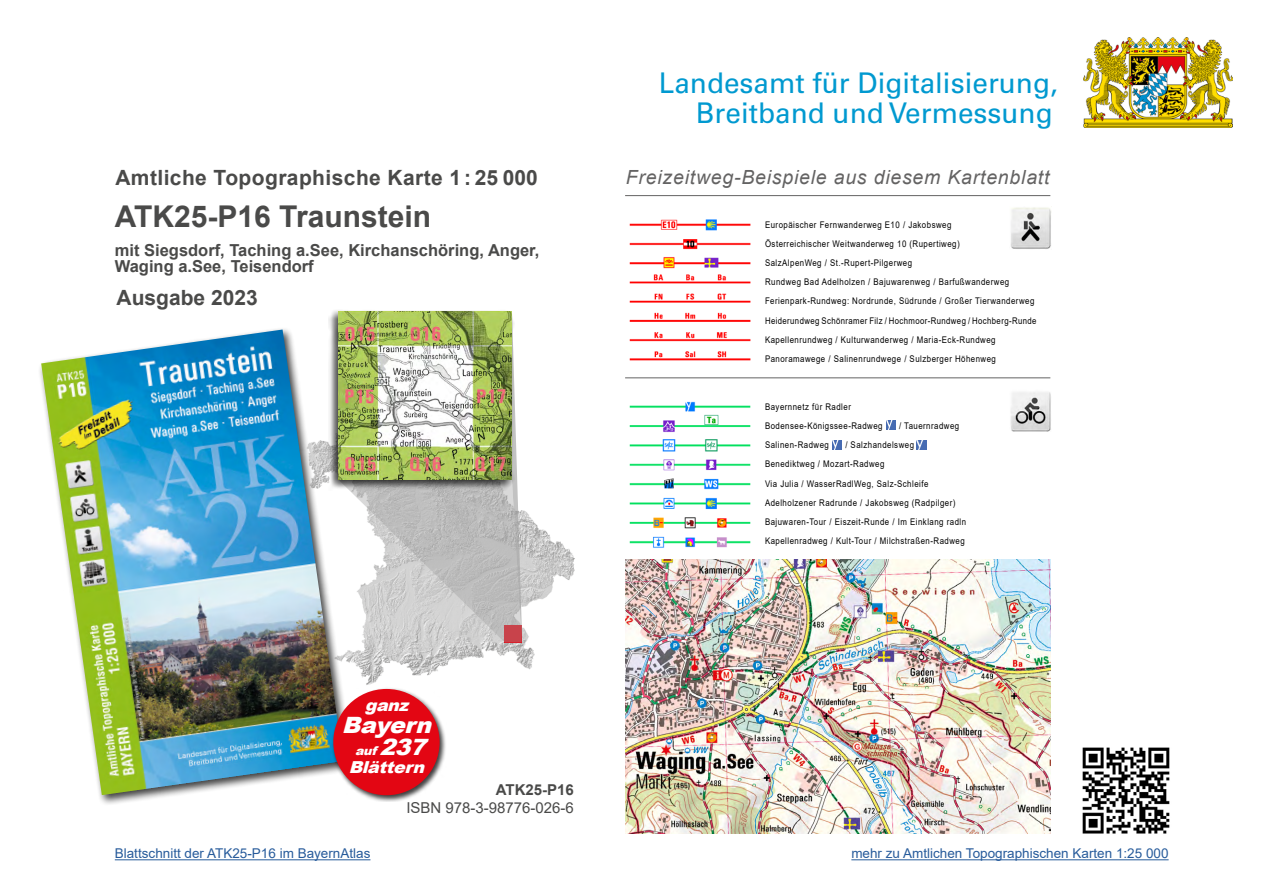
<style>
.page{position:relative;width:1263px;height:893px;background:#fff}
.page>*{position:absolute;margin:0;border:0;box-sizing:border-box;transform-origin:0 0}
.t1{font:700 30px "Arial";color:#4a4a49}
.t2{font:28.5px/30px "Univers";color:#0099d0;text-align:right}
.t3{font:italic 900 22.5px "Arial";color:#fff;scale:1.05 1}
.t4{font:700 21px "Arial";letter-spacing:.02em;color:#4a4a49}
.t5{font:700 21px "Arial";color:#4a4a49}
.t6{font:italic 19.5px "Arial";letter-spacing:.04em;color:#646363}
.t7{font:700 16.5px/16.5px "Arial";color:#4a4a49}
.t8{font:italic 900 16.5px "Arial";color:#fff;scale:1.05 1}
.t9{font:15px "Arial";color:#4a4a49}
.t10{font:700 15px "Arial";color:#4a4a49}
.t11{font:13.5px "Arial";color:#275b9b}
.t12{font:italic 900 12px "Arial";color:#fff;scale:1.05 1}
.t13{font:9.15px/19.2px "Arial";letter-spacing:.06em;color:#000;scale:.86 1}
.s1{font-size:22.5px}
</style>
<div class="page">
<img style="left:354px;top:510px;width:221px;height:175px">
<svg style="left:354px;top:383px;width:168px;height:259px;background:#cac8c8"></svg>
<hr style="left:625px;top:195px;width:425px;height:1px;background:#646363">
<hr style="left:625px;top:377px;width:425px;height:1px;background:#646363">
<div style="left:38px;top:326px;width:316px;height:480px;background:#000;opacity:.75"></div>
<img style="left:41px;top:330px;width:302px;height:465px">
<div style="left:328px;top:309px;width:186px;height:182px;background:#000;opacity:.75"></div>
<img style="left:339px;top:311px;width:173px;height:169px">
<img style="left:625px;top:559px;width:425px;height:274px">
<hr style="left:115px;top:859px;width:255px;height:1px;background:#275b9b">
<svg style="left:832px;top:440px;width:9px;height:9px"></svg>
<svg style="left:917px;top:440px;width:9px;height:9px"></svg>
<svg style="left:886px;top:421px;width:9px;height:9px"></svg>
<img style="left:629px;top:219px;width:122px;height:142px">
<img style="left:629px;top:401px;width:122px;height:147px">
<img style="left:1082px;top:747px;width:88px;height:87px">
<hr style="left:851px;top:859px;width:317px;height:1px;background:#275b9b">
<img style="left:1010px;top:207px;width:41px;height:42px">
<img style="left:1010px;top:392px;width:41px;height:40px">
<img style="left:1083px;top:38px;width:149px;height:89px">
<div style="left:331px;top:686px;width:115px;height:116px;background:#000;opacity:.75"></div>
<div style="left:333px;top:689px;width:107px;height:106px;background:#e30613;border-radius:50%"></div>
<h3 class="t4" style="left:115px;top:163px;width:424px">Amtliche Topographische Karte 1 : 25 000</h3>
<h1 class="t1" style="left:115px;top:195px;width:318px">ATK25-P16 Traunstein</h1>
<h3 class="t7" style="left:115px;top:242px;width:426px">mit Siegsdorf, Taching a.See, Kirchanschöring, Anger,<br>Waging a.See, Teisendorf</h3>
<h3 class="t5" style="left:117px;top:282px;width:143px">Ausgabe 2023</h3>
<h2 class="t2" style="left:659px;top:68px;width:400px">Landesamt für Digitalisierung,<br>Breitband und Vermessung</h2>
<h3 class="t6" style="left:626px;top:165px;width:425px">Freizeitweg-Beispiele aus diesem Kartenblatt</h3>
<p class="t13" style="left:765px;top:215px;width:317px">Europäischer Fernwanderweg E10 / Jakobsweg<br>Österreichischer Weitwanderweg 10 (Rupertiweg)<br>SalzAlpenWeg / St.-Rupert-Pilgerweg<br>Rundweg Bad Adelholzen / Bajuwarenweg / Barfußwanderweg Ferienpark-Rundweg: Nordrunde, Südrunde / Großer Tierwanderweg Heiderundweg Schönramer Filz / Hochmoor-Rundweg / Hochberg-Runde Kapellenrundweg / Kulturwanderweg / Maria-Eck-Rundweg Panoramawege / Salinenrundwege / Sulzberger Höhenweg</p>
<p class="t13" style="left:765px;top:397px;width:138px">Bayernnetz für Radler<br>Bodensee-Königssee-Radweg</p>
<p class="t13" style="left:899px;top:416px;width:72px">/ Tauernradweg</p>
<p class="t13" style="left:765px;top:435px;width:235px;text-indent:80px">/ Salzhandelsweg<br>Benediktweg / Mozart-Radweg<br>Via Julia / WasserRadlWeg, Salz-Schleife Adelholzener Radrunde / Jakobsweg (Radpilger)<br>Bajuwaren-Tour / Eiszeit-Runde / Im Einklang radln Kapellenradweg / Kult-Tour / Milchstraßen-Radweg</p>
<p class="t13" style="left:765px;top:435px;width:76px">Salinen-Radweg</p>
<h3 class="t8" style="left:365px;top:693px;width:49px">ganz</h3>
<h3 class="t3" style="left:342px;top:708px;width:94px">Bayern</h3>
<h3 class="t12" style="left:355px;top:742px;width:77px">auf <span class="s1">237</span></h3>
<h3 class="t8" style="left:349px;top:755px;width:79px">Blättern</h3>
<h3 class="t10" style="left:496px;top:779px;width:80px">ATK25-P16</h3>
<h3 class="t9" style="left:406px;top:798px;width:169px">ISBN 978-3-98776-026-6</h3>
<h3 class="t11" style="left:115px;top:844px;width:257px">Blattschnitt der ATK25-P16 im BayernAtlas</h3>
<h3 class="t11" style="left:851px;top:844px;width:319px">mehr zu Amtlichen Topographischen Karten 1:25 000</h3>
</div>
